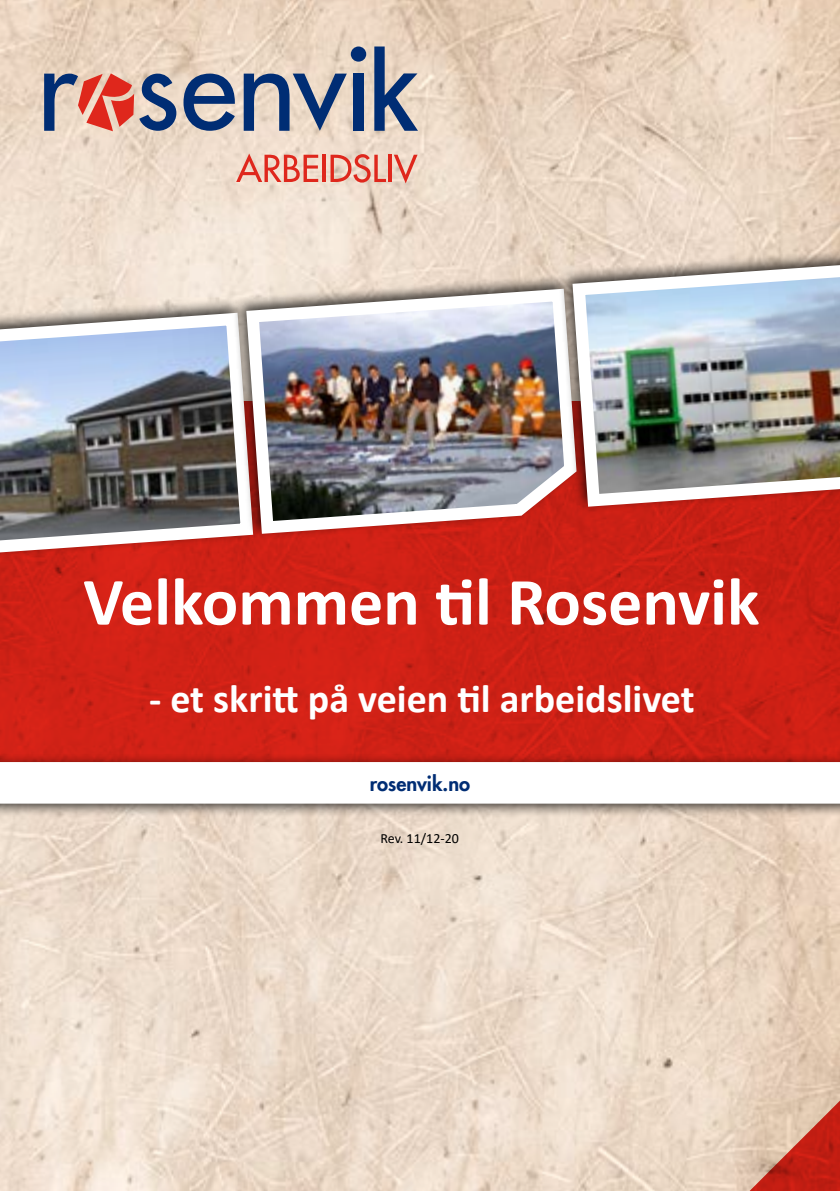
<style>
.page{position:relative;width:840px;height:1191px;background:#fff}
.page>*{position:absolute;margin:0;border:0;box-sizing:border-box;transform-origin:0 0}
.t1{font:700 68px "Calibri";color:#fff}
.t2{font:700 40px "Calibri";color:#fff}
.t3{font:800 20px "Futura LT";color:#002d74}
.t4{font:14px "Calibri";color:#000}
</style>
<div class="page">
<img style="left:0;top:0;width:839px;height:1191px">
<div style="left:0;top:401px;width:839px;height:362px;background:#ce2115"></div>
<div style="left:0;top:754px;width:839px;height:62px;background:#000;opacity:.75"></div>
<svg style="left:0;top:762px;width:839px;height:41px"></svg>
<svg style="left:236px;top:153px;width:82px;height:29px;background:#e99b8d"></svg>
<hr style="left:322px;top:155px;width:3px;height:27px;background:#df271c">
<svg style="left:330px;top:154px;width:56px;height:29px;background:#e69c8e"></svg>
<hr style="left:388px;top:155px;width:3px;height:27px;background:#df271c">
<svg style="left:393px;top:155px;width:24px;height:28px"></svg>
<svg style="left:44px;top:73px;width:132px;height:58px;background:#b0868a"></svg>
<svg style="left:183px;top:74px;width:52px;height:57px;background:#71809c"></svg>
<svg style="left:243px;top:74px;width:103px;height:57px;background:#8d94a5"></svg>
<div style="left:353px;top:73px;width:11px;height:58px;background:#002d74"></div>
<svg style="left:374px;top:46px;width:44px;height:85px;background:#848ca0"></svg>
<div style="left:350px;top:46px;width:16px;height:16px;background:#002d74;border-radius:50%"></div>
<div style="left:0;top:297px;width:261px;height:266px;background:#000;opacity:.75"></div>
<svg style="left:0;top:306px;width:259px;height:257px;background:#8f8489"></svg>
<div style="left:232px;top:273px;width:352px;height:266px;background:#000;opacity:.75"></div>
<img style="left:240px;top:282px;width:342px;height:258px">
<div style="left:558px;top:246px;width:281px;height:266px;background:#000;opacity:.75"></div>
<img style="left:565px;top:255px;width:274px;height:258px">
<svg style="left:682px;top:1065px;width:157px;height:126px;background:#dead9a"></svg>
<h1 class="t1" style="left:83px;top:554px;width:677px">Velkommen til Rosenvik</h1>
<p class="t2" style="left:149px;top:670px;width:547px">- et skritt på veien til arbeidslivet</p>
<p class="t3" style="left:369px;top:770px;width:102px">rosenvik.no</p>
<p class="t4" style="left:380px;top:828px;width:80px">Rev. 11/12-20</p>
</div>
